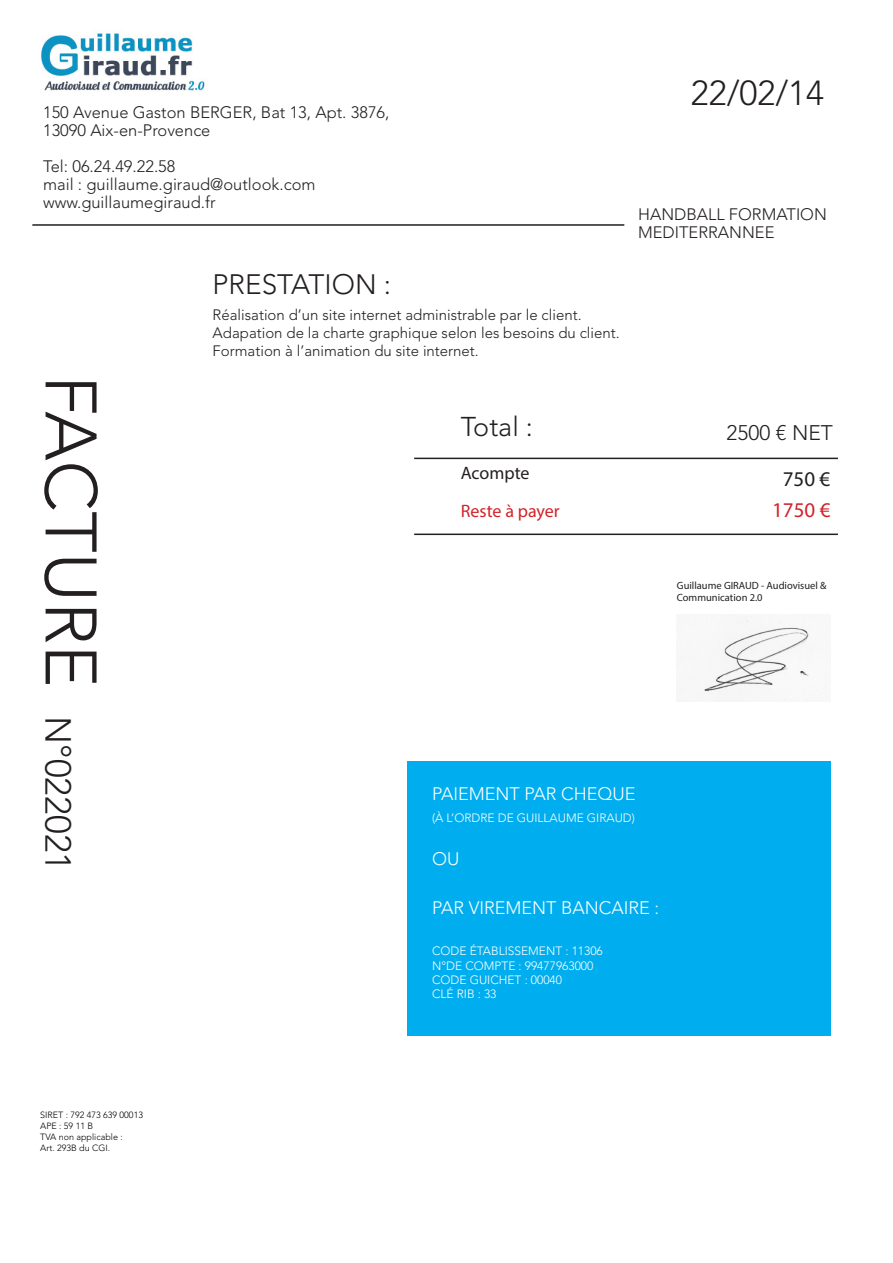
<style>
.page{position:relative;width:893px;height:1263px;background:#fff}
.page>*{position:absolute;margin:0;border:0;box-sizing:border-box;transform-origin:0 0}
.t1{font:300 36px "Avenir LT Std";color:#231f20}
.t2{font:300 34.5px "Avenir LT Std";color:#231f20}
.t3{font:300 27.9px "Avenir LT Std";color:#231f20}
.t4{font:300 27px "Avenir LT Std";color:#231f20}
.t5{font:300 21px "Avenir LT Std";color:#231f20}
.t6{font:21px "Myriad Pro";color:#d1232a}
.t7{font:21px "Myriad Pro";color:#231f20}
.t8{font:300 18px "Avenir LT Std";color:#fff}
.t9{font:18px "Myriad Pro";color:#d1232a}
.t10{font:18px "Myriad Pro";letter-spacing:-.005em;color:#231f20}
.t11{font:300 16.5px "Avenir LT Std";color:#231f20}
.t12{font:300 15px "Avenir LT Std";color:#231f20}
.t13{font:300 12px "Avenir LT Std";color:#fff}
.t14{font:10.5px/12.6px "Myriad Pro";color:#231f20}
.t15{font:300 9px "Avenir LT Std";color:#000}
.s1{font-size:72px}
</style>
<div class="page">
<hr style="left:414px;top:458px;width:424px;height:1px;background:#231f20">
<hr style="left:414px;top:533px;width:424px;height:2px;background:#231f20">
<hr style="left:32px;top:224px;width:592px;height:2px;background:#231f20">
<img style="left:677px;top:615px;width:149px;height:86px">
<img style="left:41px;top:33px;width:164px;height:58px">
<div style="left:407px;top:761px;width:423px;height:274px;background:#00aeef"></div>
<p class="t11" style="left:43px;top:102px;width:348px">150 Avenue Gaston BERGER, Bat 13, Apt. 3876,</p>
<p class="t11" style="left:43px;top:120px;width:169px">13090 Aix-en-Provence</p>
<p class="t11" style="left:43px;top:156px;width:134px">Tel: 06.24.49.22.58</p>
<p class="t11" style="left:43px;top:174px;width:274px">mail : guillaume.giraud@outlook.com</p>
<p class="t11" style="left:43px;top:192px;width:174px">www.guillaumegiraud.fr</p>
<p class="t3" style="left:213px;top:268px;width:180px">PRESTATION :</p>
<p class="t12" style="left:213px;top:306px;width:370px">Réalisation d’un site internet administrable par le client.</p>
<p class="t12" style="left:213px;top:324px;width:409px">Adapation de la charte graphique selon les besoins du client.</p>
<p class="t12" style="left:213px;top:342px;width:268px">Formation à l’animation du site internet.</p>
<p class="t2" style="left:691px;top:73px;width:135px">22/02/14</p>
<p class="t11" style="left:638px;top:204px;width:190px">HANDBALL FORMATION</p>
<p class="t11" style="left:638px;top:222px;width:138px">MEDITERRANNEE</p>
<p class="t1" style="left:79px;top:375px;width:497px;rotate:90deg"><span class="s1">FACTURE</span> N°022021</p>
<p class="t15" style="left:40px;top:1110px;width:104px">SIRET : 792 473 639 00013</p>
<p class="t15" style="left:40px;top:1121px;width:54px">APE : 59 11 B</p>
<p class="t15" style="left:40px;top:1131px;width:84px">TVA non applicable :</p>
<p class="t15" style="left:40px;top:1142px;width:71px">Art. 293B du CGI.</p>
<p class="t4" style="left:461px;top:411px;width:74px">Total :</p>
<p class="t10" style="left:461px;top:462px;width:70px">Acompte</p>
<p class="t9" style="left:461px;top:500px;width:101px">Reste à payer</p>
<p class="t5" style="left:727px;top:421px;width:108px">2500 € NET</p>
<p class="t7" style="left:783px;top:466px;width:49px">750 €</p>
<p class="t6" style="left:772px;top:497px;width:60px">1750 €</p>
<p class="t14" style="left:677px;top:579px;width:151px">Guillaume GIRAUD - Audiovisuel &amp;<br>Communication 2.0</p>
<p class="t8" style="left:432px;top:783px;width:205px">PAIEMENT PAR CHEQUE</p>
<p class="t13" style="left:432px;top:811px;width:204px">(À L’ORDRE DE GUILLAUME GIRAUD)</p>
<p class="t8" style="left:432px;top:848px;width:29px">OU</p>
<p class="t8" style="left:432px;top:897px;width:229px">PAR VIREMENT BANCAIRE :</p>
<p class="t13" style="left:432px;top:944px;width:172px">CODE ÉTABLISSEMENT : 11306</p>
<p class="t13" style="left:432px;top:958px;width:163px">N°DE COMPTE : 99477963000</p>
<p class="t13" style="left:432px;top:973px;width:131px">CODE GUICHET : 00040</p>
<p class="t13" style="left:432px;top:987px;width:66px">CLÉ RIB : 33</p>
</div>
